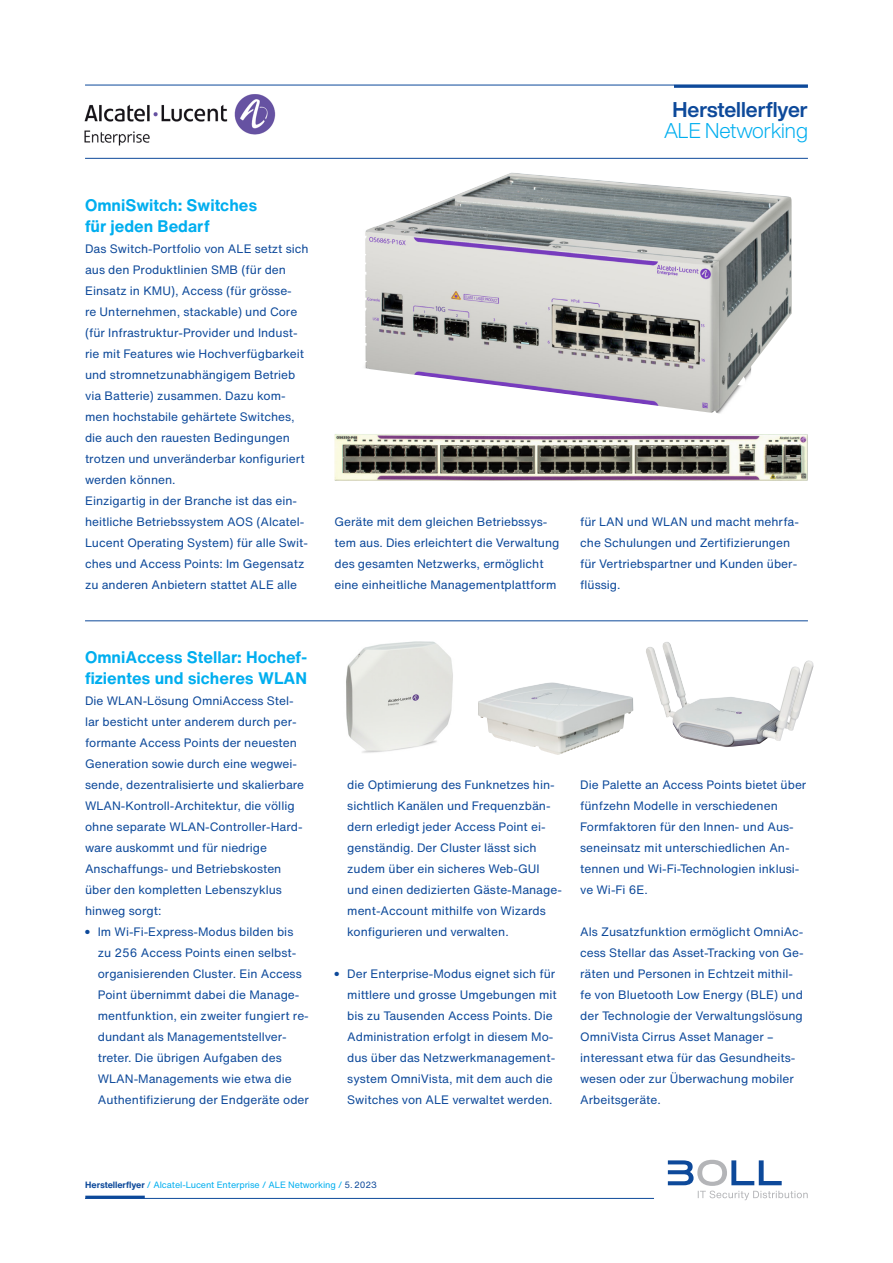
<style>
.page{position:relative;width:893px;height:1263px;background:#fff}
.page>*{position:absolute;margin:0;border:0;box-sizing:border-box;transform-origin:0 0}
.t1{font:700 21px "Helvetica Now Display";color:#0d499a}
.t2{font:300 21px "Helvetica Now Display";color:#00aeef}
.t3{font:700 16.5px/21px "Helvetica Now Text";color:#00aeef}
.t4{font:12px/21px "Helvetica Now Text";color:#0d499a}
.t5{font:9px "Helvetica Now Text";letter-spacing:-.01em;color:#00aeef}
.s1{font-weight:700;color:#0d499a}
.s2{color:#0d499a}
</style>
<div class="page">
<hr style="left:85px;top:85px;width:723px;height:1px;background:#0d499a">
<hr style="left:85px;top:158px;width:723px;height:1px;background:#0d499a">
<hr style="left:674px;top:85px;width:134px;height:3px;background:#0d499a">
<img style="left:84px;top:94px;width:192px;height:52px">
<hr style="left:85px;top:1198px;width:569px;height:1px;background:#0d499a">
<hr style="left:85px;top:1195px;width:60px;height:3px;background:#0d499a">
<svg style="left:668px;top:1160px;width:140px;height:40px"></svg>
<img style="left:365px;top:173px;width:427px;height:241px">
<img style="left:334px;top:434px;width:474px;height:47px">
<hr style="left:85px;top:621px;width:723px;height:1px;background:#0d499a">
<img style="left:346px;top:641px;width:107px;height:112px">
<img style="left:478px;top:683px;width:155px;height:72px">
<img style="left:646px;top:642px;width:168px;height:105px">
<p class="t3" style="left:85px;top:194px;width:174px">OmniSwitch: Switches für jeden Bedarf</p>
<p class="t4" style="left:85px;top:238px;width:225px">Das Switch-Portfolio von ALE setzt sich aus den Produktlinien SMB (für den Einsatz in KMU), Access (für grösse-<br>re Unternehmen, stackable) und Core (für Infrastruktur-Provider und Indust&shy;rie mit Features wie Hochverfügbarkeit und stromnetzunabhängigem Betrieb via Batterie) zusammen. Dazu kom&shy;men hochstabile gehärtete Switches, die auch den rauesten Bedingungen trotzen und unveränderbar konfiguriert werden können.</p>
<p class="t4" style="left:85px;top:490px;width:224px">Einzigartig in der Branche ist das ein&shy;heitliche Betriebssystem AOS (Alcatel-Lucent Operating System) für alle Swit&shy;ches und Access Points: Im Gegensatz zu anderen Anbietern stattet ALE alle</p>
<p class="t3" style="left:85px;top:646px;width:224px">OmniAccess Stellar: Hochef&shy;fizientes und sicheres WLAN</p>
<p class="t4" style="left:85px;top:689px;width:221px">Die WLAN-Lösung OmniAccess Stel&shy;lar besticht unter anderem durch per&shy;formante Access Points der neuesten Generation sowie durch eine wegwei&shy;sende, dezentralisierte und skalierbare WLAN-Kontroll-Architektur, die völlig ohne separate WLAN-Controller-Hard&shy;ware auskommt und für niedrige Anschaffungs- und Betriebskosten über den kompletten Lebenszyklus hinweg sorgt:</p>
<p class="t4" style="left:98px;top:920px;width:213px;text-indent:-13px">● Im Wi-Fi-Express-Modus bilden bis zu 256 Access Points einen selbst&shy;organisierenden Cluster. Ein Access Point übernimmt dabei die Manage&shy;mentfunktion, ein zweiter fungiert re&shy;dundant als Managementstellver&shy;treter. Die übrigen Aufgaben des WLAN-Managements wie etwa die Authentifizierung der Endgeräte oder</p>
<p class="t1" style="left:672px;top:95px;width:137px">Herstellerflyer</p>
<p class="t2" style="left:664px;top:116px;width:145px">ALE Networking</p>
<p class="t4" style="left:334px;top:511px;width:226px">Geräte mit dem gleichen Betriebssys&shy;tem aus. Dies erleichtert die Verwaltung des gesamten Netzwerks, ermöglicht eine einheitliche Managementplattform</p>
<p class="t4" style="left:580px;top:511px;width:220px">für LAN und WLAN und macht mehrfa&shy;che Schulungen und Zertifizierungen für Vertriebspartner und Kunden über&shy;flüssig.</p>
<p class="t4" style="left:347px;top:773px;width:216px">die Optimierung des Funknetzes hin&shy;sichtlich Kanälen und Frequenzbän&shy;dern erledigt jeder Access Point ei&shy;genständig. Der Cluster lässt sich zudem über ein sicheres Web-GUI und einen dedizierten Gäste-Manage&shy;ment-Account mithilfe von Wizards konfigurieren und verwalten.</p>
<p class="t4" style="left:347px;top:962px;width:211px;text-indent:-13px">● Der Enterprise-Modus eignet sich für mittlere und grosse Umgebungen mit bis zu Tausenden Access Points. Die Administration erfolgt in diesem Mo&shy;dus über das Netzwerkmanagement&shy;system OmniVista, mit dem auch die Switches von ALE verwaltet werden.</p>
<p class="t4" style="left:580px;top:773px;width:228px">Die Palette an Access Points bietet über fünfzehn Modelle in verschiedenen Formfaktoren für den Innen- und Aus&shy;seneinsatz mit unterschiedlichen An&shy;tennen und Wi-Fi-Technologien inklusi&shy;ve Wi-Fi 6E.</p>
<p class="t4" style="left:580px;top:920px;width:225px">Als Zusatzfunktion ermöglicht OmniAc&shy;cess Stellar das Asset-Tracking von Ge&shy;räten und Personen in Echtzeit mithil&shy;fe von Bluetooth Low Energy (BLE) und der Technologie der Verwaltungslösung OmniVista Cirrus Asset Manager – interessant etwa für das Gesundheits&shy;wesen oder zur Überwachung mobiler Arbeitsgeräte.</p>
<p class="t5" style="left:85px;top:1178px;width:293px"><span class="s1">Herstellerflyer</span> / Alcatel-Lucent Enterprise / ALE Networking / <span class="s2">5. 2023</span></p>
</div>
